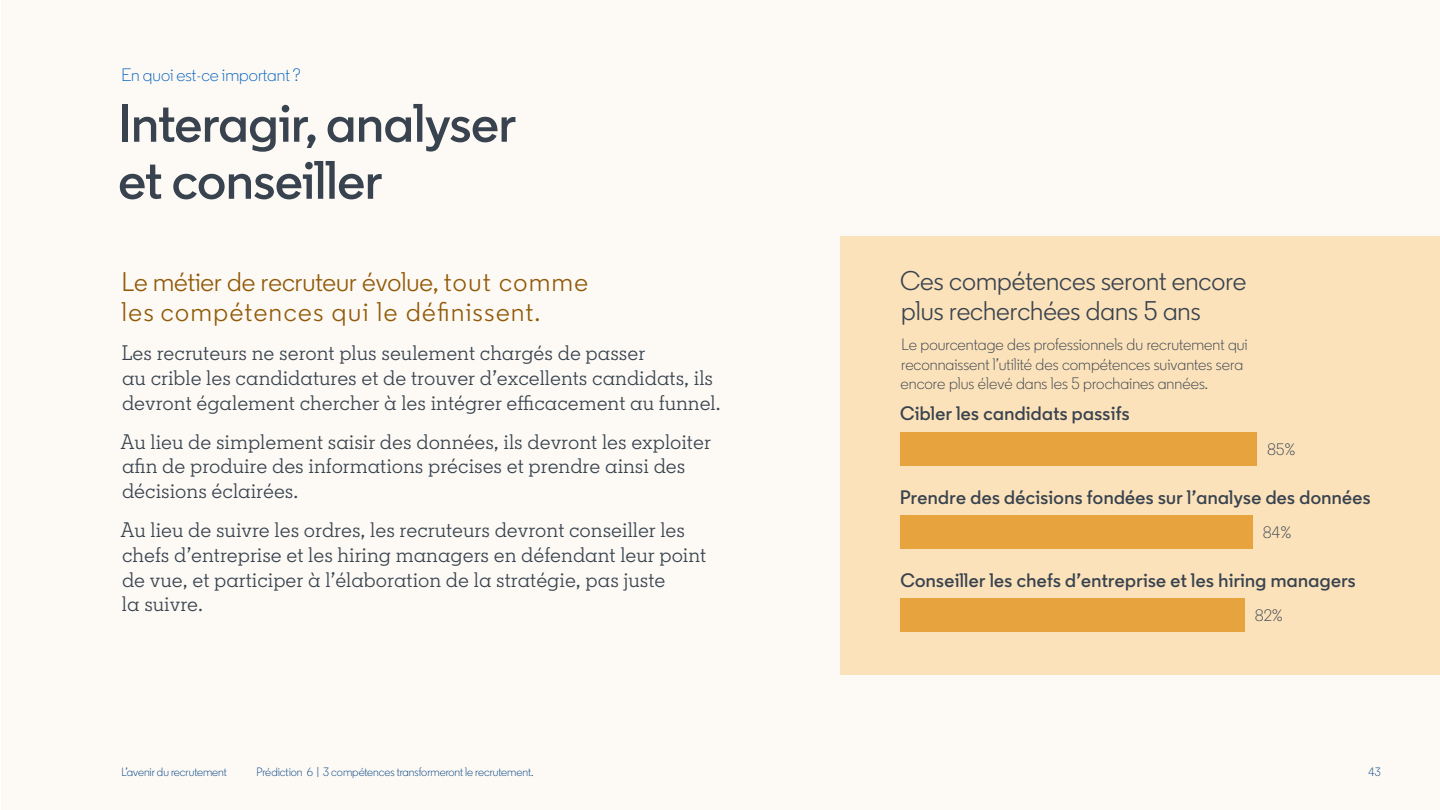
<style>
.page{position:relative;width:1440px;height:810px;background:#fff}
.page>*{position:absolute;margin:0;border:0;box-sizing:border-box;transform-origin:0 0}
.t1{font:600 54px/57px "Community";color:#38434f}
.t2{font:27px/30px "Community";letter-spacing:.06em;color:#915907}
.t3{font:27px/30px "Community";color:#38434f}
.t4{font:21px/24.8px "Community Slab";color:#38434f}
.t5{font:600 19.5px "Community";letter-spacing:.02em;color:#38434f}
.t6{font:300 18px "Community";color:#0a66c2}
.t7{font:300 16.5px/19.5px "Community";color:#38434f}
.t8{font:300 12px "Community";letter-spacing:-.005em;color:#004182}
</style>
<div class="page">
<div style="left:1px;top:0;width:1439px;height:810px;background:#fdfaf5"></div>
<div style="left:840px;top:236px;width:600px;height:439px;background:#fce2ba"></div>
<div style="left:900px;top:598px;width:344px;height:34px;background:#e7a33e"></div>
<div style="left:900px;top:515px;width:353px;height:34px;background:#e7a33e"></div>
<div style="left:900px;top:432px;width:357px;height:34px;background:#e7a33e"></div>
<p class="t6" style="left:122px;top:64px;width:181px">En quoi est-ce important ?</p>
<h1 class="t1" style="left:118px;top:94px;width:399px">Interagir, analyser et conseiller</h1>
<p class="t2" style="left:122px;top:267px;width:468px">Le métier de recruteur évolue, tout comme les compétences qui le définissent.</p>
<p class="t4" style="left:121px;top:340px;width:601px">Les recruteurs ne seront plus seulement chargés de passer<br>au crible les candidatures et de trouver d’excellents candidats, ils devront également chercher à les intégrer efficacement au funnel.</p>
<p class="t4" style="left:120px;top:429px;width:592px">Au lieu de simplement saisir des données, ils devront les exploiter afin de produire des informations précises et prendre ainsi des décisions éclairées.</p>
<p class="t4" style="left:120px;top:517px;width:587px">Au lieu de suivre les ordres, les recruteurs devront conseiller les chefs d’entreprise et les hiring managers en défendant leur point de vue, et participer à l’élaboration de la stratégie, pas juste<br>la suivre.</p>
<p class="t3" style="left:900px;top:266px;width:348px">Ces compétences seront encore plus recherchées dans 5 ans</p>
<p class="t7" style="left:901px;top:335px;width:349px">Le pourcentage des professionnels du recrutement qui reconnaissent l’utilité des compétences suivantes sera encore plus élevé dans les 5 prochaines années.</p>
<p class="t5" style="left:900px;top:402px;width:231px">Cibler les candidats passifs</p>
<p class="t7" style="left:1267px;top:440px;width:30px">85%</p>
<p class="t5" style="left:900px;top:485px;width:472px">Prendre des décisions fondées sur l’analyse des données</p>
<p class="t7" style="left:1263px;top:523px;width:30px">84%</p>
<p class="t5" style="left:900px;top:568px;width:457px">Conseiller les chefs d’entreprise et les hiring managers</p>
<p class="t7" style="left:1255px;top:606px;width:30px">82%</p>
<p class="t8" style="left:122px;top:765px;width:107px">L’avenir du recrutement</p>
<p class="t8" style="left:256px;top:765px;width:278px">Prédiction 6 | 3 compétences transformeront le recrutement.</p>
<p class="t8" style="left:1369px;top:765px;width:14px">43</p>
</div>
